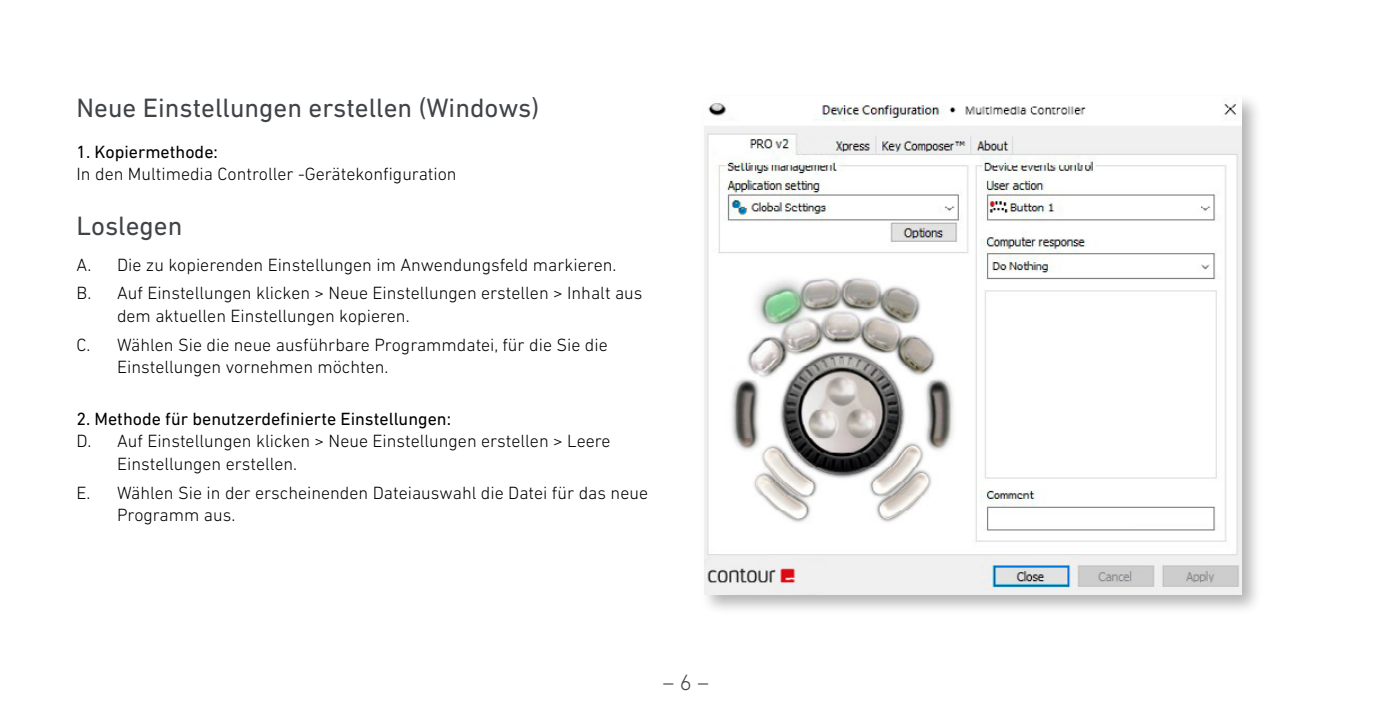
<style>
.page{position:relative;width:1378px;height:721px;background:#fff}
.page>*{position:absolute;margin:0;border:0;box-sizing:border-box;transform-origin:0 0}
.t1{font:27px "DIN Next LT Pro";color:#404347}
.t2{font:300 22.5px "DIN Next LT Pro";color:#404347}
.t3{font:300 18px/28.8px "DIN Next LT Pro";color:#000}
.t4{font:18px "DIN Next LT Pro";color:#000}
</style>
<div class="page">
<div style="left:700px;top:92px;width:563px;height:524px;background:#000;opacity:.3"></div>
<img style="left:705px;top:96px;width:537px;height:498px">
<h1 class="t1" style="left:77px;top:92px;width:464px">Neue Einstellungen erstellen (Windows)</h1>
<p class="t4" style="left:77px;top:141px;width:143px">1. Kopiermethode:</p>
<p class="t3" style="left:77px;top:160px;width:382px">In den Multimedia Controller -Gerätekonfiguration</p>
<h1 class="t1" style="left:77px;top:210px;width:107px">Loslegen</h1>
<p class="t3" style="left:77px;top:250px;width:567px">A. Die zu kopierenden Einstellungen im Anwendungsfeld markieren.<br>B. Auf Einstellungen klicken &gt; Neue Einstellungen erstellen &gt; Inhalt aus</p>
<p class="t3" style="left:77px;top:301px;width:533px;text-indent:40px">dem aktuellen Einstellungen kopieren.<br>C. Wählen Sie die neue ausführbare Programmdatei, für die Sie die</p>
<p class="t3" style="left:117px;top:353px;width:273px">Einstellungen vornehmen möchten.</p>
<p class="t4" style="left:77px;top:408px;width:376px">2. Methode für benutzerdefinierte Einstellungen:</p>
<p class="t3" style="left:117px;top:430px;width:495px;line-height:22.5px;text-indent:-40px">D. Auf Einstellungen klicken &gt; Neue Einstellungen erstellen &gt; Leere<br>Einstellungen erstellen.</p>
<p class="t3" style="left:117px;top:481px;width:532px;line-height:22.5px;text-indent:-40px">E. Wählen Sie in der erscheinenden Dateiauswahl die Datei für das neue<br>Programm aus.</p>
<p class="t2" style="left:663px;top:669px;width:47px">– 6 –</p>
</div>
